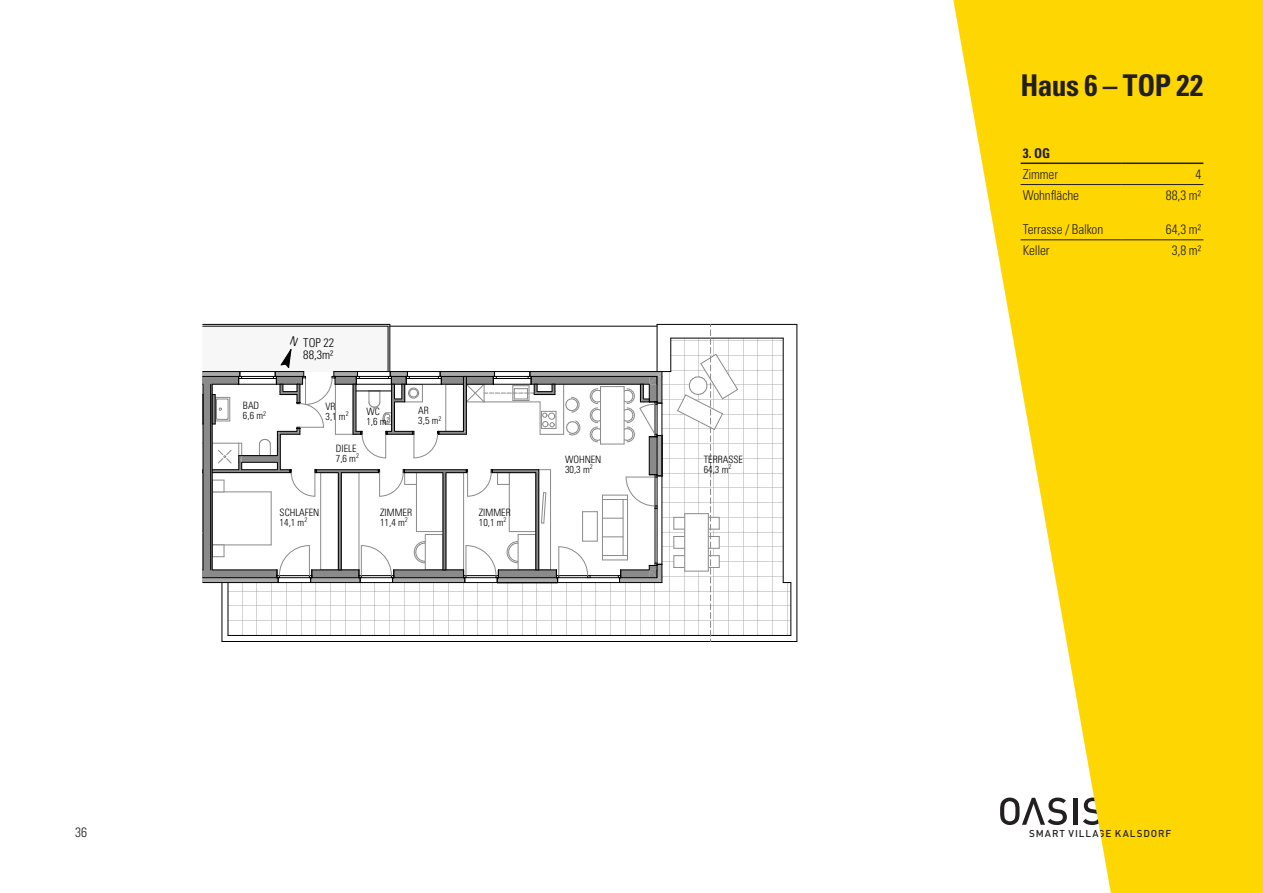
<style>
.page{position:relative;width:1263px;height:893px;background:#fff}
.page>*{position:absolute;margin:0;border:0;box-sizing:border-box;transform-origin:0 0}
.t1{font:700 condensed 30px "Univers LT Std";letter-spacing:-.02em;color:#231f20}
.t2{font:300 condensed 13.5px "Univers LT Std";letter-spacing:-.01em;color:#231f20}
.t3{font:700 condensed 13.5px "Univers LT Std";color:#231f20}
.t4{font:300 condensed 12.15px/12.1px "Univers LT Std";color:#000}
.t5{font:300 condensed 10.05px/10.1px "Univers LT Std";color:#000}
.t6{font:500 9.9px "DIN Pro";letter-spacing:.09em;color:#231f20}
</style>
<div class="page">
<svg style="left:953px;top:0;width:310px;height:893px;fill:#fed702"></svg>
<hr style="left:1073px;top:798px;width:4px;height:27px;background:#231f20">
<svg style="left:1000px;top:797px;width:67px;height:28px"></svg>
<svg style="left:1083px;top:797px;width:15px;height:28px"></svg>
<svg style="left:738px;top:339px;width:53px;height:296px"></svg>
<hr style="left:657px;top:324px;width:140px;height:1px;background:#000">
<hr style="left:797px;top:324px;width:1px;height:317px;background:#000">
<hr style="left:222px;top:641px;width:575px;height:1px;background:#000">
<hr style="left:228px;top:635px;width:563px;height:1px;background:#000">
<hr style="left:791px;top:583px;width:1px;height:52px;background:#000">
<hr style="left:783px;top:338px;width:1px;height:245px;background:#000">
<hr style="left:671px;top:338px;width:112px;height:1px;background:#000">
<hr style="left:1020px;top:163px;width:101px;height:1px;background:#231f20">
<hr style="left:1121px;top:163px;width:82px;height:1px;background:#231f20">
<hr style="left:1020px;top:184px;width:101px;height:1px;background:#231f20">
<hr style="left:1121px;top:184px;width:82px;height:1px;background:#231f20">
<hr style="left:1020px;top:239px;width:101px;height:1px;background:#231f20">
<hr style="left:1121px;top:239px;width:82px;height:1px;background:#231f20">
<svg style="left:203px;top:324px;width:535px;height:317px"></svg>
<p class="t1" style="left:1020px;top:67px;width:184px">Haus 6 – TOP 22</p>
<p class="t5" style="left:243px;top:401px;width:25px">BAD<br>6,6 m<sup>2</sup></p>
<p class="t4" style="left:303px;top:336px;width:33px">TOP 22<br>88,3m²</p>
<p class="t5" style="left:325px;top:401px;width:25px">VR<br>3,1 m<sup>2</sup></p>
<p class="t5" style="left:366px;top:407px;width:25px">WC<br>1,6 m<sup>2</sup></p>
<p class="t5" style="left:336px;top:443px;width:25px">DIELE<br>7,6 m<sup>2</sup></p>
<p class="t5" style="left:418px;top:406px;width:25px">AR<br>3,5 m<sup>2</sup></p>
<p class="t5" style="left:280px;top:507px;width:41px">SCHLAFEN<br>14,1 m<sup>2</sup></p>
<p class="t5" style="left:380px;top:507px;width:34px">ZIMMER<br>11,4 m<sup>2</sup></p>
<p class="t5" style="left:479px;top:507px;width:34px">ZIMMER<br>10,1 m<sup>2</sup></p>
<p class="t5" style="left:565px;top:454px;width:38px">WOHNEN<br>30,3 m<sup>2</sup></p>
<p class="t5" style="left:704px;top:454px;width:41px">TERRASSE<br>64,3 m<sup>2</sup></p>
<p class="t3" style="left:1023px;top:144px;width:29px">3. OG</p>
<p class="t2" style="left:1023px;top:166px;width:37px">Zimmer</p>
<p class="t2" style="left:1195px;top:166px;width:7px">4</p>
<p class="t2" style="left:1023px;top:187px;width:58px">Wohnfläche</p>
<p class="t2" style="left:1166px;top:187px;width:37px">88,3 m²</p>
<p class="t2" style="left:1023px;top:221px;width:82px">Terrasse / Balkon</p>
<p class="t2" style="left:1166px;top:221px;width:37px">64,3 m²</p>
<p class="t2" style="left:1023px;top:242px;width:28px">Keller</p>
<p class="t2" style="left:1172px;top:242px;width:31px">3,8 m²</p>
<h2 class="t2" style="left:75px;top:824px;width:14px">36</h2>
<p class="t6" style="left:1029px;top:826px;width:144px">SMART VILLAGE KALSDORF</p>
</div>
